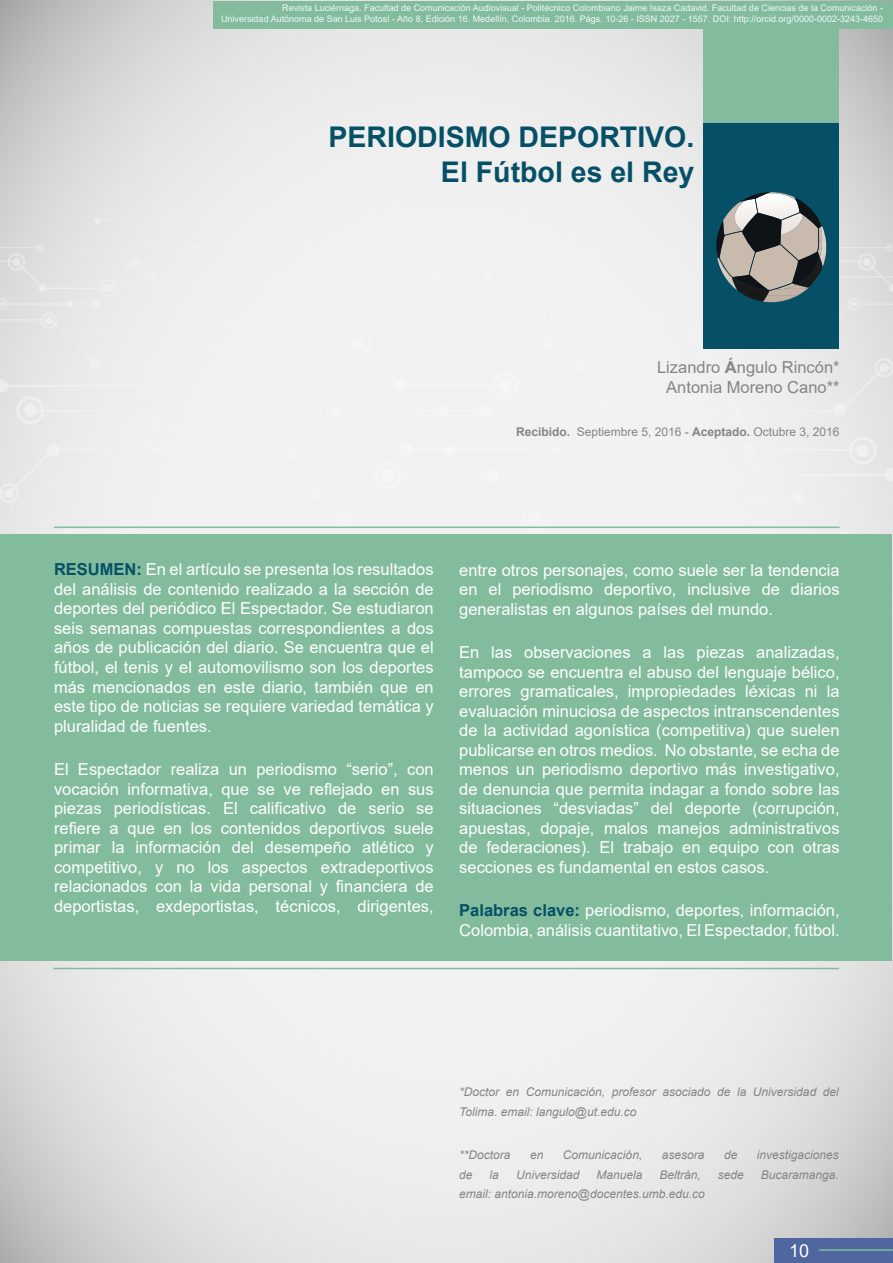
<style>
.page{position:relative;width:893px;height:1263px;background:#fff}
.page>*{position:absolute;margin:0;border:0;box-sizing:border-box;transform-origin:0 0}
.t1{font:700 28.5px/34.5px "Arial";color:#055066;text-align:right}
.t2{font:18px "Arial";color:#fff}
.t3{font:16.5px/19.5px "Arial";color:#fff;text-align:justify}
.t4{font:16.5px/19.5px "Arial";color:#838588;text-align:center}
.t5{font:italic 12px/19.5px "Arial";color:#838588}
.t6{font:12px "Arial";color:#838588}
.t7{font:9px/10.8px "Arial";color:#eff8fa;text-align:right}
.s1{font-weight:700}
.s2{font-weight:700;color:#055066}
</style>
<div class="page">
<img style="left:0;top:1px;width:893px;height:1262px">
<div style="left:213px;top:1px;width:680px;height:28px;background:#82bc9d"></div>
<div style="left:774px;top:1238px;width:119px;height:24px;background:#50669e"></div>
<hr style="left:819px;top:1249px;width:74px;height:2px;background:#82bc9d">
<div style="left:1px;top:534px;width:891px;height:427px;background:#82bc9d"></div>
<div style="left:704px;top:29px;width:135px;height:218px;background:#82bc9d"></div>
<div style="left:704px;top:124px;width:135px;height:225px;background:#055066"></div>
<svg style="left:716px;top:192px;width:110px;height:111px"></svg>
<hr style="left:54px;top:526px;width:786px;height:2px;background:#82bc9d">
<hr style="left:53px;top:968px;width:786px;height:1px;background:#82bc9d">
<p class="t7" style="left:221px;top:2px;width:663px">Revista Luciérnaga. Facultad de Comunicación Audiovisual - Politécnico Colombiano Jaime Isaza Cadavid. Facultad de Ciencias de la Comunicación -<br>Universidad Autónoma de San Luis Potosí - Año 8, Edición 16. Medellín, Colombia. 2016. Págs. 10-26 - ISSN 2027 - 1557. DOI: http://orcid.org/0000-0002-3243-4650</p>
<h1 class="t1" style="left:329px;top:120px;width:367px">PERIODISMO DEPORTIVO.<br>El Fútbol es el Rey</h1>
<p class="t4" style="left:657px;top:358px;width:184px">Lizandro <span class="s1">Á</span>ngulo Rincón*<br>Antonia Moreno Cano**</p>
<p class="t6" style="left:516px;top:424px;width:325px"><span class="s1">Recibido.</span> Septiembre 5, 2016 - <span class="s1">Aceptado.</span> Octubre 3, 2016</p>
<p class="t3" style="left:54px;top:560px;width:381px"><span class="s2">RESUMEN:</span> En el artículo se presenta los resultados del análisis de contenido realizado a la sección de deportes del periódico El Espectador. Se estudiaron seis semanas compuestas correspondientes a dos años de publicación del diario. Se encuentra que el fútbol, el tenis y el automovilismo son los deportes más mencionados en este diario, también que en este tipo de noticias se requiere variedad temática y pluralidad de fuentes.</p>
<p class="t3" style="left:54px;top:759px;width:381px">El Espectador realiza un periodismo “serio”, con vocación informativa, que se ve reflejado en sus piezas periodísticas. El calificativo de serio se refiere a que en los contenidos deportivos suele primar la información del desempeño atlético y competitivo, y no los aspectos extradeportivos relacionados con la vida personal y financiera de deportistas, exdeportistas, técnicos, dirigentes,</p>
<p class="t3" style="left:459px;top:560px;width:382px">entre otros personajes, como suele ser la tendencia en el periodismo deportivo, inclusive de diarios generalistas en algunos países del mundo.</p>
<p class="t3" style="left:459px;top:642px;width:382px">En las observaciones a las piezas analizadas, tampoco se encuentra el abuso del lenguaje bélico, errores gramaticales, impropiedades léxicas ni la evaluación minuciosa de aspectos intranscendentes de la actividad agonística (competitiva) que suelen publicarse en otros medios. No obstante, se echa de menos un periodismo deportivo más investigativo, de denuncia que permita indagar a fondo sobre las situaciones “desviadas” del deporte (corrupción, apuestas, dopaje, malos manejos administrativos de federaciones). El trabajo en equipo con otras secciones es fundamental en estos casos.</p>
<p class="t3" style="left:459px;top:900px;width:382px"><span class="s2">Palabras clave:</span> periodismo, deportes, información,<br>Colombia, análisis cuantitativo, El Espectador, fútbol.</p>
<p class="t5" style="left:459px;top:1082px;width:381px">*Doctor en Comunicación, profesor asociado de la Universidad del<br>Tolima. email: langulo@ut.edu.co</p>
<p class="t5" style="left:459px;top:1145px;width:53px">**Doctora</p>
<p class="t5" style="left:530px;top:1145px;width:15px">en</p>
<p class="t5" style="left:563px;top:1145px;width:81px">Comunicación,</p>
<p class="t5" style="left:662px;top:1145px;width:44px">asesora</p>
<p class="t5" style="left:724px;top:1145px;width:15px">de</p>
<p class="t5" style="left:757px;top:1145px;width:84px">investigaciones</p>
<p class="t5" style="left:459px;top:1165px;width:15px">de</p>
<p class="t5" style="left:490px;top:1165px;width:11px">la</p>
<p class="t5" style="left:516px;top:1165px;width:65px">Universidad</p>
<p class="t5" style="left:596px;top:1165px;width:48px">Manuela</p>
<p class="t5" style="left:659px;top:1165px;width:43px">Beltrán,</p>
<p class="t5" style="left:718px;top:1165px;width:28px">sede</p>
<p class="t5" style="left:761px;top:1165px;width:80px">Bucaramanga.</p>
<p class="t5" style="left:459px;top:1184px;width:247px">email: antonia.moreno@docentes.umb.edu.co</p>
<p class="t2" style="left:789px;top:1239px;width:22px">10</p>
</div>
